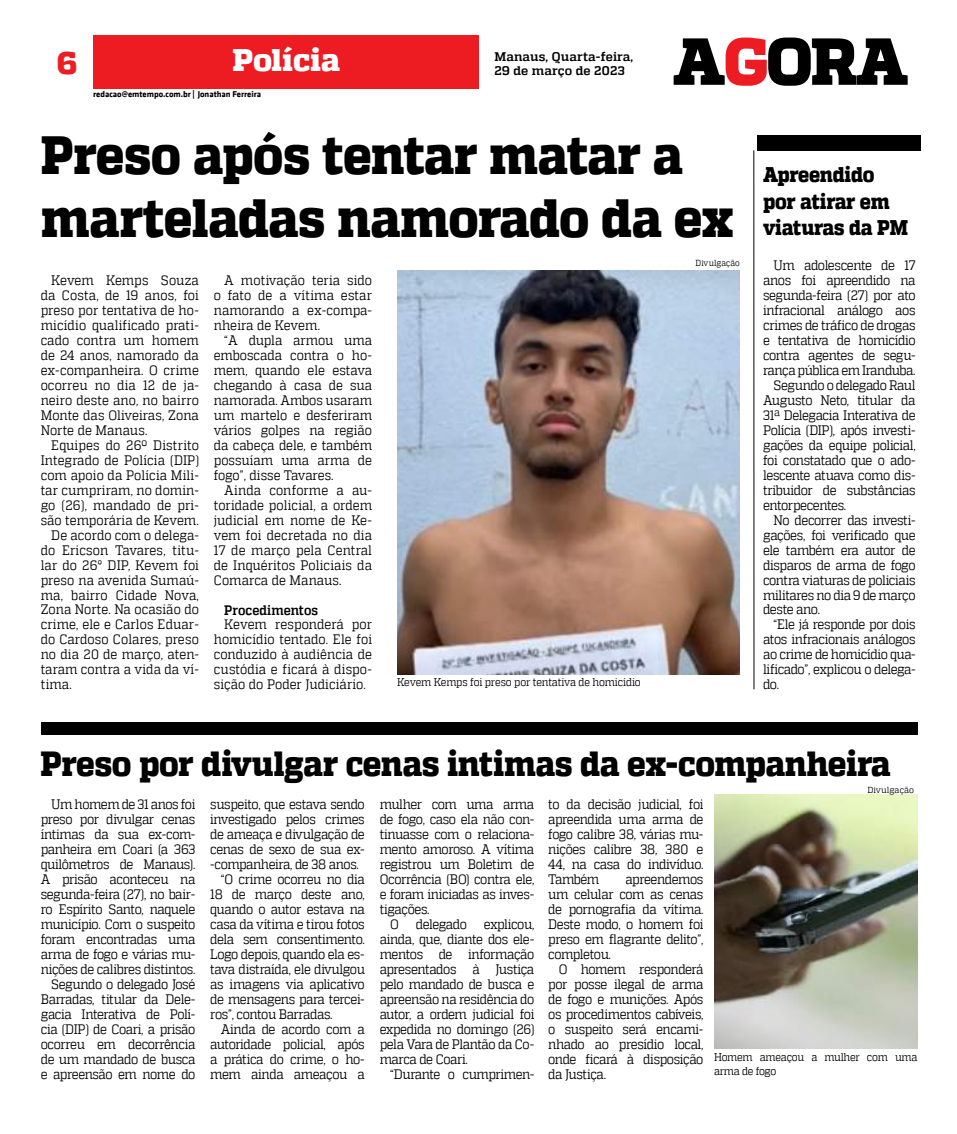
<style>
.page{position:relative;width:957px;height:1134px;background:#fff}
.page>*{position:absolute;margin:0;border:0;box-sizing:border-box;transform-origin:0 0}
.t1{font:800 53.62px/63.6px "MW Quadon";letter-spacing:-.015em;color:#000;scale:.91 1}
.t2{font:800 34.88px "MW Quadon";letter-spacing:-.015em;color:#000;scale:.91 1}
.t3{font:800 31.12px "MW Quadon";color:#fff}
.t4{font:800 31.12px "MW Quadon";color:#ed1c23}
.t5{font:800 21.25px/26.2px "MW Quadon";letter-spacing:-.015em;color:#000;scale:.89 1}
.t6{font:13.75px/15px "MW Quadon";letter-spacing:-.03em;color:#000;text-align:justify;scale:.89 1}
.t7{font:13.75px "MW Quadon";letter-spacing:.005em;color:#000;scale:.89 1}
.t8{font:13.75px "MW Quadon";letter-spacing:.01em;color:#000;scale:.89 1}
.t9{font:13.75px "MW Quadon";color:#000;scale:.89 1}
.t10{font:13.75px "MW Quadon";letter-spacing:.015em;color:#000;scale:.89 1}
.t11{font:700 13.75px "MW Quadon";letter-spacing:.01em;color:#000;scale:.89 1}
.t12{font:700 12.5px "MW Quadon";letter-spacing:.01em;color:#000}
.t13{font:11.25px/13.5px "MW Quadon";letter-spacing:-.025em;color:#000;scale:.89 1}
.t14{font:700 8.75px "MW Klavika Bd";color:#000}
.t15{font:8.75px "MW Quadon";letter-spacing:.01em;color:#000;scale:.89 1}
.t16{font:8.75px "MW Quadon";letter-spacing:.01em;color:#000;scale:.94 1}
</style>
<div class="page">
<div style="left:93px;top:35px;width:386px;height:53px;background:#ed1c23"></div>
<svg style="left:673px;top:38px;width:234px;height:48px"></svg>
<div style="left:41px;top:722px;width:876px;height:13px;background:#000"></div>
<img style="left:397px;top:270px;width:343px;height:404px">
<img style="left:714px;top:794px;width:203px;height:254px">
<div style="left:757px;top:135px;width:164px;height:16px;background:#000"></div>
<hr style="left:753px;top:150px;width:1px;height:539px;background:#000">
<h3 class="t4" style="left:57px;top:44px;width:21px">6</h3>
<h3 class="t3" style="left:233px;top:41px;width:109px">Polícia</h3>
<p class="t14" style="left:93px;top:88px;width:169px">redacao@emtempo.com.br | Jonathan Ferreira</p>
<p class="t12" style="left:494px;top:49px;width:140px">Manaus, Quarta-feira,</p>
<p class="t12" style="left:494px;top:64px;width:132px">29 de março de 2023</p>
<h1 class="t1" style="left:41px;top:124px;width:762px">Preso após tentar matar a marteladas namorado da ex</h1>
<p class="t15" style="left:695px;top:258px;width:51px">Divulgação</p>
<p class="t6" style="left:41px;top:273px;width:179px;text-indent:11px">Kevem Kemps Souza da Costa, de 19 anos, foi preso por tentativa de ho&shy;micídio qualificado prati&shy;cado contra um homem de 24 anos, namorado da ex-companheira. O crime ocorreu no dia 12 de ja&shy;neiro deste ano, no bairro Monte das Oliveiras, Zona Norte de Manaus.</p>
<p class="t10" style="left:51px;top:437px;width:167px">Equipes do 26º Distrito</p>
<p class="t7" style="left:41px;top:452px;width:179px">Integrado de Polícia (DIP)</p>
<p class="t8" style="left:41px;top:467px;width:179px">com apoio da Polícia Mili-</p>
<p class="t7" style="left:41px;top:482px;width:179px">tar cumpriram, no domin-</p>
<p class="t7" style="left:41px;top:497px;width:179px">go (26), mandado de pri-</p>
<p class="t9" style="left:41px;top:512px;width:179px">são temporária de Kevem.</p>
<p class="t7" style="left:51px;top:527px;width:167px">De acordo com o delega-</p>
<p class="t8" style="left:41px;top:542px;width:179px">do Ericson Tavares, titu-</p>
<p class="t7" style="left:41px;top:557px;width:179px">lar do 26° DIP, Kevem foi</p>
<p class="t7" style="left:41px;top:572px;width:179px">preso na avenida Sumaú-</p>
<p class="t7" style="left:41px;top:587px;width:179px">ma, bairro Cidade Nova,</p>
<p class="t7" style="left:41px;top:602px;width:179px">Zona Norte. Na ocasião do</p>
<p class="t7" style="left:41px;top:617px;width:179px">crime, ele e Carlos Eduar-</p>
<p class="t7" style="left:41px;top:632px;width:179px">do Cardoso Colares, preso</p>
<p class="t7" style="left:41px;top:647px;width:179px">no dia 20 de março, aten-</p>
<p class="t7" style="left:41px;top:662px;width:179px">taram contra a vida da ví-</p>
<p class="t6" style="left:41px;top:677px;width:37px">tima.</p>
<p class="t6" style="left:214px;top:273px;width:179px;text-indent:11px">A motivação teria sido o fato de a vítima estar namorando a ex-compa&shy;nheira de Kevem.</p>
<p class="t6" style="left:214px;top:333px;width:179px;text-indent:11px">“A dupla armou uma emboscada contra o ho&shy;mem, quando ele estava chegando à casa de sua namorada. Ambos usaram um martelo e desferiram vários golpes na região da cabeça dele, e também possuíam uma arma de fogo”, disse Tavares.</p>
<p class="t6" style="left:214px;top:482px;width:179px;text-indent:11px">Ainda conforme a au&shy;toridade policial, a ordem judicial em nome de Ke&shy;vem foi decretada no dia 17 de março pela Central de Inquéritos Policiais da Comarca de Manaus.</p>
<p class="t11" style="left:224px;top:602px;width:107px">Procedimentos</p>
<p class="t6" style="left:214px;top:617px;width:179px;text-indent:11px">Kevem responderá por homicídio tentado. Ele foi conduzido à audiência de custódia e ficará à dispo&shy;sição do Poder Judiciário.</p>
<p class="t13" style="left:397px;top:675px;width:275px">Kevem Kemps foi preso por tentativa de homicídio</p>
<h3 class="t5" style="left:763px;top:162px;width:164px">Apreendido por atirar em viaturas da PM</h3>
<p class="t6" style="left:773px;top:258px;width:161px">Um adolescente de 17</p>
<p class="t6" style="left:763px;top:273px;width:173px">anos foi apreendido na</p>
<p class="t6" style="left:763px;top:288px;width:173px">segunda-feira (27) por ato</p>
<p class="t6" style="left:763px;top:303px;width:173px">infracional análogo aos</p>
<p class="t6" style="left:763px;top:318px;width:173px">crimes de tráfico de drogas</p>
<p class="t6" style="left:763px;top:333px;width:173px">e tentativa de homicídio</p>
<p class="t6" style="left:763px;top:348px;width:173px">contra agentes de segu-</p>
<p class="t6" style="left:763px;top:363px;width:173px">rança pública em Iranduba.</p>
<p class="t6" style="left:773px;top:377px;width:161px">Segundo o delegado Raul</p>
<p class="t6" style="left:763px;top:392px;width:173px">Augusto Neto, titular da</p>
<p class="t6" style="left:763px;top:407px;width:173px">31ª Delegacia Interativa de</p>
<p class="t6" style="left:763px;top:422px;width:173px">Polícia (DIP), após investi-</p>
<p class="t6" style="left:763px;top:437px;width:173px">gações da equipe policial,</p>
<p class="t6" style="left:763px;top:452px;width:173px">foi constatado que o ado-</p>
<p class="t6" style="left:763px;top:467px;width:173px">lescente atuava como dis-</p>
<p class="t6" style="left:763px;top:482px;width:173px">tribuidor de substâncias</p>
<p class="t6" style="left:763px;top:497px;width:95px">entorpecentes.</p>
<p class="t6" style="left:773px;top:512px;width:161px">No decorrer das investi-</p>
<p class="t6" style="left:763px;top:527px;width:173px">gações, foi verificado que</p>
<p class="t6" style="left:763px;top:542px;width:173px">ele também era autor de</p>
<p class="t6" style="left:763px;top:557px;width:173px">disparos de arma de fogo</p>
<p class="t6" style="left:763px;top:572px;width:173px">contra viaturas de policiais</p>
<p class="t6" style="left:763px;top:587px;width:173px">militares no dia 9 de março</p>
<p class="t6" style="left:763px;top:602px;width:66px">deste ano.</p>
<p class="t6" style="left:773px;top:617px;width:161px">“Ele já responde por dois</p>
<p class="t6" style="left:763px;top:632px;width:173px">atos infracionais análogos</p>
<p class="t6" style="left:763px;top:647px;width:173px">ao crime de homicídio qua-</p>
<p class="t6" style="left:763px;top:662px;width:173px">lificado”, explicou o delega-</p>
<p class="t6" style="left:763px;top:677px;width:20px">do.</p>
<h2 class="t2" style="left:41px;top:744px;width:936px">Preso por divulgar cenas intimas da ex-companheira</h2>
<p class="t6" style="left:41px;top:797px;width:175px;text-align:right">Um homem de 31 anos foi preso por divulgar cenas íntimas da sua ex-com&shy;panheira em Coari (a 363 quilômetros de Manaus).<br>A prisão aconteceu na segunda-feira (27), no bair&shy;ro Espírito Santo, naquele município. Com o suspeito foram encontradas uma arma de fogo e várias mu&shy;nições de calibres distintos.<br>Segundo o delegado José<br>Barradas, titular da Dele&shy;gacia Interativa de Polí&shy;cia (DIP) de Coari, a prisão ocorreu em decorrência de um mandado de busca e apreensão em nome do</p>
<p class="t6" style="left:210px;top:797px;width:175px">suspeito, que estava sendo</p>
<p class="t6" style="left:210px;top:812px;width:175px">investigado pelos crimes</p>
<p class="t6" style="left:210px;top:827px;width:175px">de ameaça e divulgação de</p>
<p class="t6" style="left:210px;top:842px;width:175px">cenas de sexo de sua ex-</p>
<p class="t6" style="left:210px;top:856px;width:168px">-companheira, de 38 anos.</p>
<p class="t6" style="left:221px;top:871px;width:163px">“O crime ocorreu no dia</p>
<p class="t6" style="left:210px;top:886px;width:175px">18 de março deste ano,</p>
<p class="t6" style="left:210px;top:901px;width:175px">quando o autor estava na</p>
<p class="t6" style="left:210px;top:916px;width:175px">casa da vítima e tirou fotos</p>
<p class="t6" style="left:210px;top:931px;width:175px">dela sem consentimento.</p>
<p class="t6" style="left:210px;top:946px;width:175px">Logo depois, quando ela es-</p>
<p class="t6" style="left:210px;top:961px;width:175px">tava distraída, ele divulgou</p>
<p class="t6" style="left:210px;top:976px;width:175px">as imagens via aplicativo</p>
<p class="t6" style="left:210px;top:991px;width:175px">de mensagens para tercei-</p>
<p class="t6" style="left:210px;top:1006px;width:139px">ros”, contou Barradas.</p>
<p class="t6" style="left:221px;top:1021px;width:163px">Ainda de acordo com a</p>
<p class="t6" style="left:210px;top:1036px;width:175px">autoridade policial, após</p>
<p class="t6" style="left:210px;top:1051px;width:175px">a prática do crime, o ho-</p>
<p class="t6" style="left:210px;top:1066px;width:175px">mem ainda ameaçou a</p>
<p class="t6" style="left:380px;top:797px;width:175px">mulher com uma arma de fogo, caso ela não con&shy;tinuasse com o relaciona&shy;mento amoroso. A vítima registrou um Boletim de Ocorrência (BO) contra ele, e foram iniciadas as inves&shy;tigações.</p>
<p class="t6" style="left:380px;top:916px;width:175px;text-indent:11px">O delegado explicou, ainda, que, diante dos ele&shy;mentos de informação apresentados à Justiça pelo mandado de busca e apreensão na residência do autor, a ordem judicial foi expedida no domingo (26) pela Vara de Plantão da Co&shy;marca de Coari.</p>
<p class="t6" style="left:390px;top:1066px;width:163px">“Durante o cumprimen-</p>
<p class="t6" style="left:548px;top:797px;width:176px">to da decisão judicial, foi apreendida uma arma de fogo calibre 38, várias mu&shy;nições calibre 38, 380 e 44, na casa do indivíduo.<br>Também</p>
<p class="t6" style="left:548px;top:871px;width:176px;text-indent:77px">apreendemos um celular com as cenas de pornografia da vítima.<br>Deste modo, o homem foi preso em flagrante delito”, completou.</p>
<p class="t6" style="left:548px;top:961px;width:176px;text-indent:11px">O homem responderá por posse ilegal de arma de fogo e munições. Após os procedimentos cabíveis, o suspeito será encami&shy;nhado ao presídio local, onde ficará à disposição da Justiça.</p>
<p class="t16" style="left:867px;top:784px;width:51px">Divulgação</p>
<p class="t13" style="left:714px;top:1050px;width:230px">Homem ameaçou a mulher com uma arma de fogo</p>
</div>
